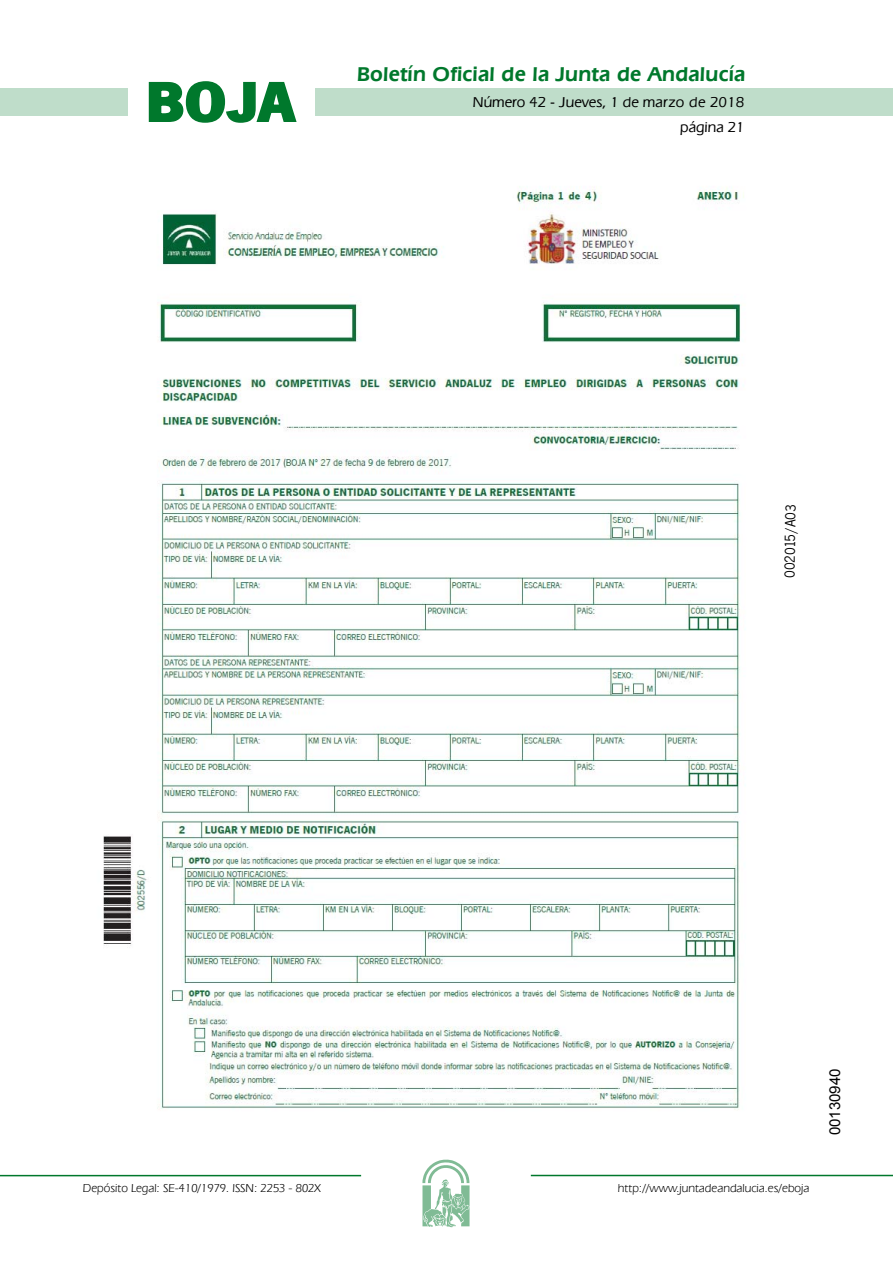
<style>
.page{position:relative;width:893px;height:1263px;background:#fff}
.page>*{position:absolute;margin:0;border:0;box-sizing:border-box;transform-origin:0 0}
.t1{font:700 57.75px "News Got T";color:#00782c;scale:1.14 1}
.t2{font:600 21px "Eras IT Cby BT";letter-spacing:.01em;color:#00782c}
.t3{font:15.45px "News Got T";color:#000}
.t4{font:500 15px/24.5px "Eras IT Cby BT";color:#000;text-align:right}
.t5{font:15px "Arial";color:#000}
.t6{font:12px "Eras IT Cby BT";color:#000}
</style>
<div class="page">
<div style="left:315px;top:88px;width:577px;height:28px;background:#bfddca"></div>
<div style="left:0;top:88px;width:128px;height:28px;background:#bfddca"></div>
<hr style="left:0;top:1175px;width:361px;height:1px;background:#00782c">
<svg style="left:422px;top:1159px;width:47px;height:68px"></svg>
<hr style="left:531px;top:1175px;width:361px;height:1px;background:#00782c">
<svg style="left:148px;top:81px;width:149px;height:42px"></svg>
<img style="left:103px;top:187px;width:641px;height:923px">
<h1 class="t1" style="left:145px;top:68px;width:133px">BOJA</h1>
<h2 class="t2" style="left:357px;top:62px;width:390px">Boletín Oficial de la Junta de Andalucía</h2>
<p class="t4" style="left:473px;top:90px;width:273px">Número 42 - Jueves, 1 de marzo de 2018 página 21</p>
<p class="t3" style="left:781px;top:578px;width:75px;rotate:-89deg">002015/A03</p>
<p class="t6" style="left:83px;top:1181px;width:239px">Depósito Legal: SE-410/1979. ISSN: 2253 - 802X</p>
<p class="t6" style="left:618px;top:1181px;width:193px">http://www.juntadeandalucia.es/eboja</p>
<p class="t5" style="left:825px;top:1135px;width:68px;rotate:-90deg">00130940</p>
</div>
